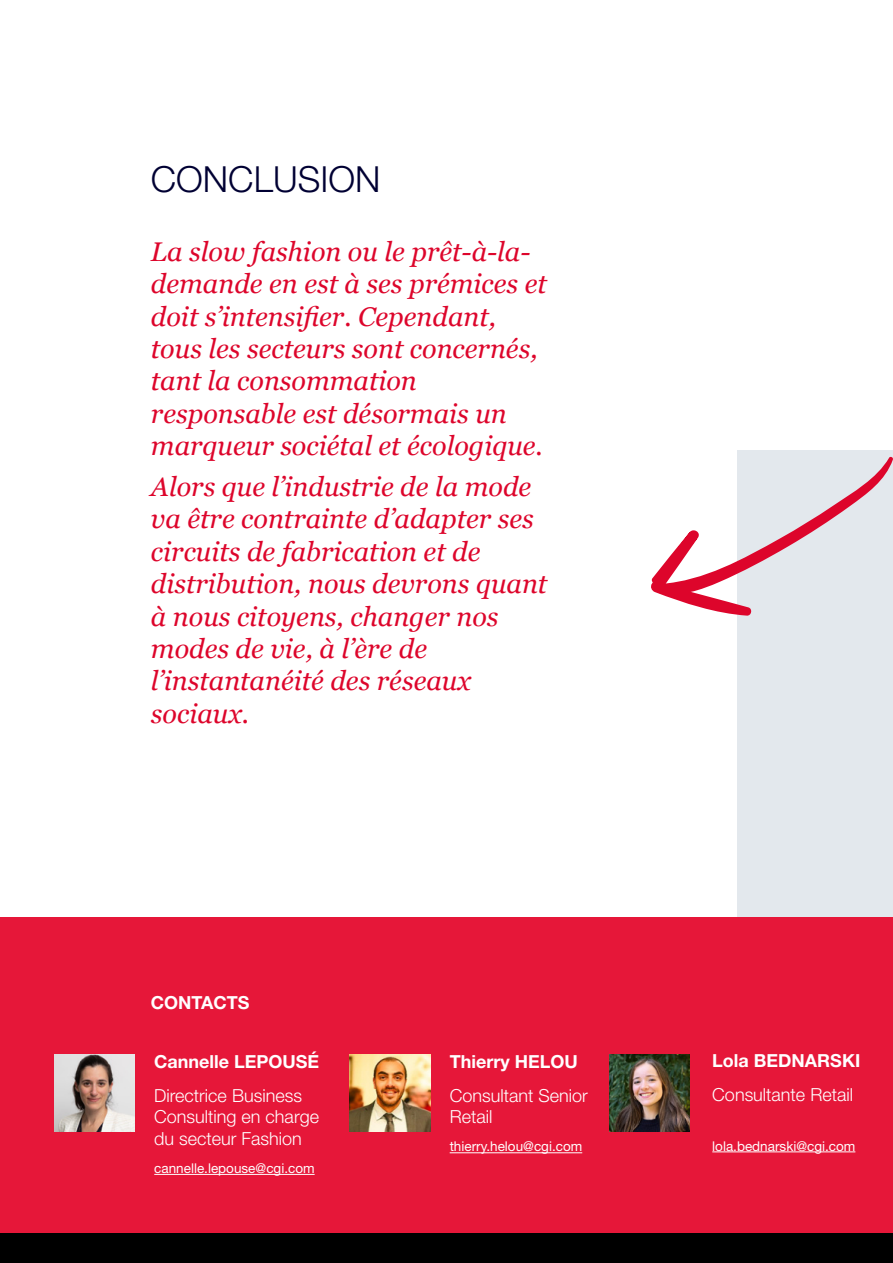
<style>
.page{position:relative;width:893px;height:1263px;background:#fff}
.page>*{position:absolute;margin:0;border:0;box-sizing:border-box;transform-origin:0 0}
.t1{font:300 36px "Helvetica Neue LT Std";color:#003}
.t2{font:italic 27px/32.4px "Georgia";color:#dd052b}
.t3{font:300 18px/21.6px "Helvetica Neue LT Std";color:#fff}
.t4{font:700 18px "Helvetica Neue LT Std";color:#fff}
.t5{font:13.5px "Helvetica Neue LT Std";color:#fff}
</style>
<div class="page">
<div style="left:738px;top:450px;width:155px;height:540px;background:#e3e8ed"></div>
<div style="left:0;top:917px;width:893px;height:346px;background:#e61739"></div>
<hr style="left:450px;top:1152px;width:132px;height:1px;background:#fff">
<div style="left:0;top:1233px;width:893px;height:30px;background:#000"></div>
<svg style="left:651px;top:456px;width:242px;height:160px"></svg>
<hr style="left:712px;top:1151px;width:143px;height:1px;background:#fff">
<img style="left:349px;top:1054px;width:81px;height:78px">
<img style="left:609px;top:1054px;width:81px;height:78px">
<hr style="left:154px;top:1174px;width:161px;height:1px;background:#fff">
<img style="left:54px;top:1054px;width:81px;height:78px">
<h1 class="t1" style="left:151px;top:157px;width:231px">CONCLUSION</h1>
<p class="t2" style="left:151px;top:235px;width:397px">La slow fashion ou le prêt-à-la&shy;demande en est à ses prémices et doit s’intensifier. Cependant, tous les secteurs sont concernés, tant la consommation responsable est désormais un marqueur sociétal et écologique.</p>
<p class="t2" style="left:151px;top:471px;width:398px">Alors que l’industrie de la mode va être contrainte d’adapter ses circuits de fabrication et de distribution, nous devrons quant à nous citoyens, changer nos modes de vie, à l’ère de l’instantanéité des réseaux sociaux.</p>
<p class="t4" style="left:151px;top:991px;width:100px">CONTACTS</p>
<p class="t4" style="left:154px;top:1050px;width:167px">Cannelle LEPOUSÉ</p>
<p class="t3" style="left:154px;top:1084px;width:166px">Directrice Business<br>Consulting en charge du secteur Fashion</p>
<p class="t5" style="left:154px;top:1160px;width:162px">cannelle.lepouse@cgi.com</p>
<p class="t4" style="left:450px;top:1050px;width:130px">Thierry HELOU</p>
<p class="t3" style="left:450px;top:1084px;width:140px">Consultant Senior<br>Retail</p>
<p class="t5" style="left:450px;top:1138px;width:134px">thierry.helou@cgi.com</p>
<p class="t4" style="left:712px;top:1049px;width:149px">Lola BEDNARSKI</p>
<p class="t3" style="left:712px;top:1083px;width:142px">Consultante Retail</p>
<p class="t5" style="left:712px;top:1138px;width:145px">lola.bednarski@cgi.com</p>
</div>
